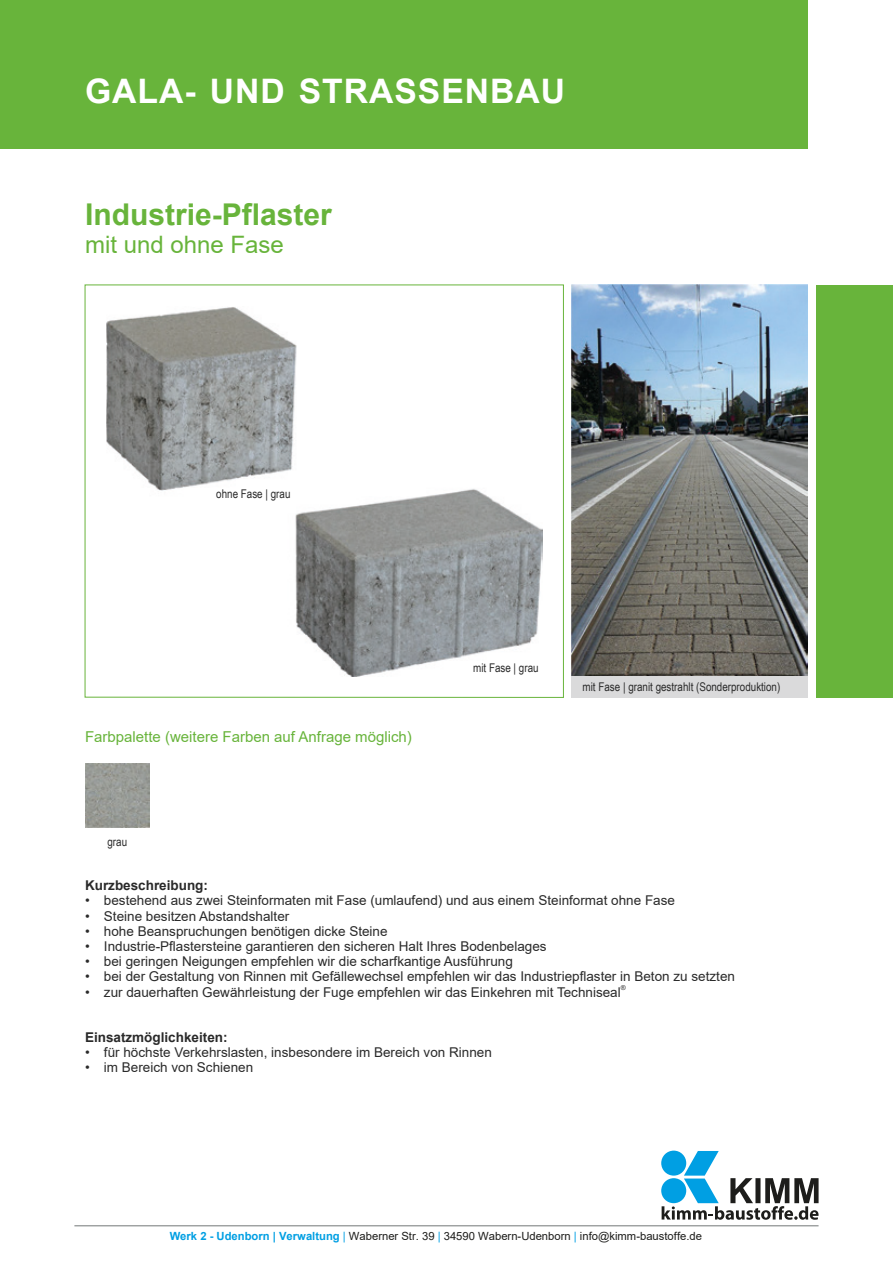
<style>
.page{position:relative;width:893px;height:1263px;background:#fff}
.page>*{position:absolute;margin:0;border:0;box-sizing:border-box;transform-origin:0 0}
.t1{font:700 33.75px "Arial";letter-spacing:.03em;color:#fff}
.t2{font:700 30px "Arial";color:#68b43b}
.t3{font:24px "Arial";color:#68b43b}
.t4{font:15px "Arial";color:#68b43b}
.t5{font:13.5px "Arial";color:#2a2a2a}
.t6{font:700 13.5px "Arial";color:#2a2a2a}
.t7{font:12px "Arial Narrow";color:#2a2a2a}
.t8{font:11.25px "Arial";color:#1d1d1b}
.t9{font:6.75px "Arial";color:#2a2a2a}
.s1{font-weight:700;color:#009fe3}
.s2{color:#009fe3}
</style>
<div class="page">
<div style="left:0;top:0;width:808px;height:149px;background:#68b43b"></div>
<img style="left:85px;top:764px;width:64px;height:64px">
<img style="left:572px;top:285px;width:236px;height:391px">
<svg style="left:84px;top:284px;width:480px;height:414px"></svg>
<div style="left:816px;top:285px;width:77px;height:412px;background:#68b43b"></div>
<div style="left:572px;top:676px;width:236px;height:21px;background:#dadadb"></div>
<hr style="left:74px;top:1225px;width:745px;height:1px;background:#737878">
<svg style="left:661px;top:1150px;width:25px;height:25px"></svg>
<svg style="left:662px;top:1151px;width:157px;height:69px"></svg>
<h1 class="t1" style="left:85px;top:67px;width:482px">GALA- UND STRASSENBAU</h1>
<h2 class="t2" style="left:85px;top:193px;width:248px">Industrie-Pflaster</h2>
<h3 class="t3" style="left:85px;top:228px;width:200px">mit und ohne Fase</h3>
<p class="t7" style="left:216px;top:485px;width:76px">ohne Fase | grau</p>
<p class="t4" style="left:85px;top:727px;width:328px">Farbpalette (weitere Farben auf Anfrage möglich)</p>
<p class="t7" style="left:473px;top:658px;width:67px">mit Fase | grau</p>
<p class="t7" style="left:583px;top:678px;width:199px">mit Fase | granit gestrahlt (Sonderproduktion)</p>
<p class="t7" style="left:107px;top:833px;width:21px">grau</p>
<p class="t6" style="left:85px;top:876px;width:125px">Kurzbeschreibung:</p>
<p class="t5" style="left:85px;top:891px;width:591px">• bestehend aus zwei Steinformaten mit Fase (umlaufend) und aus einem Steinformat ohne Fase</p>
<p class="t5" style="left:85px;top:906px;width:206px">• Steine besitzen Abstandshalter</p>
<p class="t5" style="left:85px;top:921px;width:304px">• hohe Beanspruchungen benötigen dicke Steine</p>
<p class="t5" style="left:85px;top:937px;width:463px">• Industrie-Pflastersteine garantieren den sicheren Halt Ihres Bodenbelages</p>
<p class="t5" style="left:85px;top:952px;width:429px">• bei geringen Neigungen empfehlen wir die scharfkantige Ausführung</p>
<p class="t5" style="left:85px;top:967px;width:651px">• bei der Gestaltung von Rinnen mit Gefällewechsel empfehlen wir das Industriepflaster in Beton zu setzten</p>
<p class="t9" style="left:621px;top:983px;width:6px">®</p>
<p class="t5" style="left:85px;top:982px;width:537px">• zur dauerhaften Gewährleistung der Fuge empfehlen wir das Einkehren mit Techniseal</p>
<p class="t6" style="left:85px;top:1027px;width:144px">Einsatzmöglichkeiten:</p>
<p class="t5" style="left:85px;top:1043px;width:408px">• für höchste Verkehrslasten, insbesondere im Bereich von Rinnen</p>
<p class="t5" style="left:85px;top:1058px;width:170px">• im Bereich von Schienen</p>
<p class="t8" style="left:170px;top:1228px;width:534px"><span class="s1">Werk 2 - Udenborn | Verwaltung</span> <span class="s2">|</span> Waberner Str. 39 <span class="s2">|</span> 34590 Wabern-Udenborn <span class="s2">|</span> info@kimm-baustoffe.de</p>
</div>
